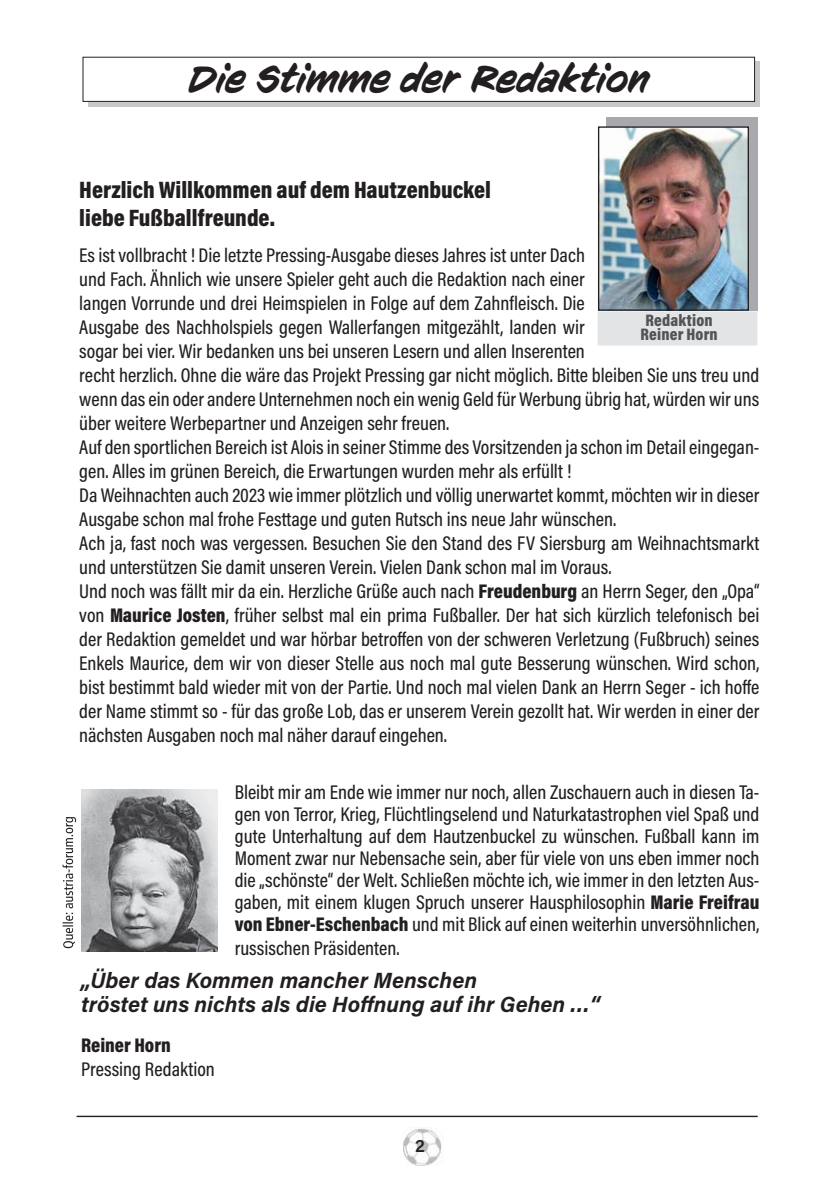
<style>
.page{position:relative;width:840px;height:1191px;background:#fff}
.page>*{position:absolute;margin:0;border:0;box-sizing:border-box;transform-origin:0 0}
.t1{font:italic 38px "CC Sign Language";color:#231f20}
.t2{font:900 24px/28px "Acumin Pro Cond";color:#231f20}
.t3{font:italic 700 22px/24px "Acumin Pro";color:#231f20}
.t4{font:500 20px/24px "Acumin Pro Cond";color:#231f20}
.t5{font:900 20px "Acumin Pro Cond";color:#231f20}
.t6{font:600 18px "Acumin Pro";color:#231f20}
.t7{font:900 16.8px/14.2px "Acumin Pro Cond";letter-spacing:.01em;color:#535456;text-align:center}
.s1{font-weight:900}
</style>
<div class="page">
<img style="left:403px;top:1127px;width:39px;height:39px">
<hr style="left:77px;top:1115px;width:680px;height:2px;background:#231f20">
<div style="left:88px;top:62px;width:671px;height:45px;background:#c6c8ca"></div>
<div style="left:83px;top:57px;width:671px;height:44px;background:#fff"></div>
<div style="left:82px;top:57px;width:672px;height:45px;border:1px solid #231f20"></div>
<div style="left:606px;top:117px;width:151px;height:194px;background:#a7a9ac"></div>
<img style="left:599px;top:128px;width:147px;height:181px">
<div style="left:597px;top:126px;width:151px;height:185px;border:1px solid #231f20"></div>
<div style="left:598px;top:311px;width:159px;height:34px;background:#e3e4e5"></div>
<div style="left:646px;top:314px;width:65px;height:12px;background:#e3e4e5"></div>
<div style="left:641px;top:328px;width:75px;height:12px;background:#e3e4e5"></div>
<img style="left:81px;top:789px;width:137px;height:162px">
<svg style="left:62px;top:817px;width:14px;height:131px"></svg>
<h1 class="t1" style="left:188px;top:57px;width:463px">Die Stimme der Redaktion</h1>
<p class="t2" style="left:79px;top:178px;width:413px">Herzlich Willkommen auf dem Hautzenbuckel liebe Fußballfreunde.</p>
<p class="t4" style="left:79px;top:245px;width:681px">Es ist vollbracht ! Die letzte Pressing-Ausgabe dieses Jahres ist unter Dach<br>und Fach. Ähnlich wie unsere Spieler geht auch die Redaktion nach einer<br>langen Vorrunde und drei Heimspielen in Folge auf dem Zahnfleisch. Die<br>Ausgabe des Nachholspiels gegen Wallerfangen mitgezählt, landen wir<br>sogar bei vier. Wir bedanken uns bei unseren Lesern und allen Inserenten<br>recht herzlich. Ohne die wäre das Projekt Pressing gar nicht möglich. Bitte bleiben Sie uns treu und wenn das ein oder andere Unternehmen noch ein wenig Geld für Werbung übrig hat, würden wir uns über weitere Werbepartner und Anzeigen sehr freuen.<br>Auf den sportlichen Bereich ist Alois in seiner Stimme des Vorsitzenden ja schon im Detail eingegan&shy;gen. Alles im grünen Bereich, die Erwartungen wurden mehr als erfüllt !<br>Da Weihnachten auch 2023 wie immer plötzlich und völlig unerwartet kommt, möchten wir in dieser Ausgabe schon mal frohe Festtage und guten Rutsch ins neue Jahr wünschen.<br>Ach ja, fast noch was vergessen. Besuchen Sie den Stand des FV Siersburg am Weihnachtsmarkt und unterstützen Sie damit unseren Verein. Vielen Dank schon mal im Voraus.<br>Und noch was fällt mir da ein. Herzliche Grüße auch nach <span class="s1">Freudenburg</span> an Herrn Seger, den „Opa“ von <span class="s1">Maurice Josten</span>, früher selbst mal ein prima Fußballer. Der hat sich kürzlich telefonisch bei der Redaktion gemeldet und war hörbar betroffen von der schweren Verletzung (Fußbruch) seines Enkels Maurice, dem wir von dieser Stelle aus noch mal gute Besserung wünschen. Wird schon, bist bestimmt bald wieder mit von der Partie. Und noch mal vielen Dank an Herrn Seger - ich hoffe der Name stimmt so - für das große Lob, das er unserem Verein gezollt hat. Wir werden in einer der nächsten Ausgaben noch mal näher darauf eingehen.</p>
<p class="t7" style="left:640px;top:314px;width:79px">Redaktion<br>Reiner Horn</p>
<p class="t4" style="left:235px;top:783px;width:526px;line-height:22px;text-align:justify">Bleibt mir am Ende wie immer nur noch, allen Zuschauern auch in diesen Ta&shy;gen von Terror, Krieg, Flüchtlingselend und Naturkatastrophen viel Spaß und gute Unterhaltung auf dem Hautzenbuckel zu wünschen. Fußball kann im Moment zwar nur Nebensache sein, aber für viele von uns eben immer noch die „schönste“ der Welt. Schließen möchte ich, wie immer in den letzten Aus&shy;gaben, mit einem klugen Spruch unserer Hausphilosophin <span class="s1">Marie Freifrau von Ebner-Eschenbach</span> und mit Blick auf einen weiterhin unversöhnlichen,</p>
<p class="t4" style="left:235px;top:938px;width:166px">russischen Präsidenten.</p>
<p class="t3" style="left:81px;top:969px;width:520px">„Über das Kommen mancher Menschen<br>tröstet uns nichts als die Hoffnung auf ihr Gehen …“</p>
<p class="t5" style="left:81px;top:1037px;width:91px">Reiner Horn</p>
<p class="t4" style="left:81px;top:1059px;width:135px">Pressing Redaktion</p>
<p class="t6" style="left:415px;top:1137px;width:11px">2</p>
</div>
